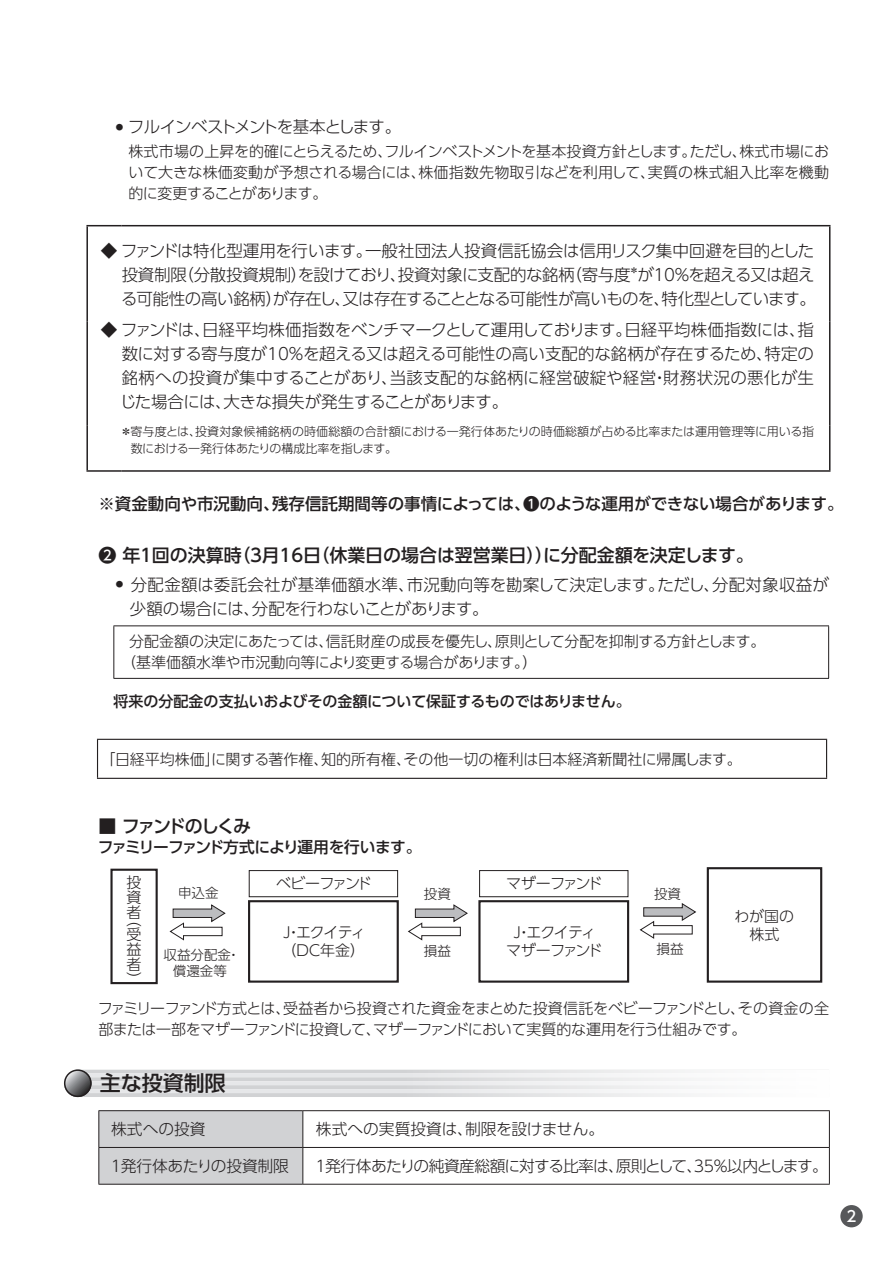
<style>
.page{position:relative;width:893px;height:1263px;background:#fff}
.page>*{position:absolute;margin:0;border:0;box-sizing:border-box;transform-origin:0 0}
.t1{font:500 21px "UD Shin Go Pro";color:#231f20}
.t2{font:500 18px "UD Shin Go Pro";letter-spacing:-.01em;color:#231f20}
.t3{font:500 18px "UD Shin Go Pro";letter-spacing:-.13em;color:#231f20}
.t4{font:300 16.5px/24px "UD Shin Go Pro";letter-spacing:-.02em;color:#231f20;text-align:justify}
.t5{font:300 16.5px/24px "UD Shin Go Pro";color:#231f20}
.t6{font:500 16.5px "UD Shin Go Pro";color:#231f20}
.t7{font:300 16.5px "UD Shin Go Pro";letter-spacing:-.065em;color:#231f20}
.t8{font:300 15.75px "UD Shin Go Pro";letter-spacing:-.05em;color:#231f20}
.t9{font:500 15.75px "UD Shin Go Pro";letter-spacing:-.065em;color:#231f20}
.t10{font:300 15.75px "UD Shin Go Pro";color:#231f20}
.t11{font:300 15.75px "UD Shin Go Pro";letter-spacing:-.01em;color:#231f20}
.t12{font:300 15.75px "UD Shin Go Pro";letter-spacing:-.03em;color:#231f20}
.t13{font:300 15px/15px "UD Shin Go Pro";letter-spacing:-.02em;color:#231f20;text-align:justify}
.t14{font:300 15px "UD Shin Go Pro";color:#231f20}
.t15{font:500 15px "UD Shin Go Pro";letter-spacing:-.005em;color:#231f20}
.t16{font:300 15px "UD Shin Go Pro";letter-spacing:-.1em;color:#231f20}
.t17{font:300 15px/18px "UD Shin Go Pro";letter-spacing:-.09em;color:#231f20}
.t18{font:300 15px/18px "UD Shin Go Pro";letter-spacing:-.095em;color:#231f20}
.t19{font:500 15px "UD Shin Go Pro";color:#fff}
.t20{font:300 13.5px/16.5px "UD Shin Go Pro";color:#231f20;text-align:center}
.t21{font:300 12px/17.2px "UD Shin Go Pro";color:#231f20}
</style>
<div class="page">
<div style="left:840px;top:1205px;width:23px;height:22px;background:#57585a;border-radius:50%"></div>
<hr style="left:86px;top:225px;width:36px;height:1px;background:#231f20">
<hr style="left:86px;top:226px;width:2px;height:96px;background:#231f20">
<hr style="left:122px;top:225px;width:708px;height:1px;background:#231f20">
<hr style="left:829px;top:226px;width:1px;height:96px;background:#231f20">
<hr style="left:86px;top:322px;width:2px;height:103px;background:#231f20">
<hr style="left:829px;top:322px;width:1px;height:103px;background:#231f20">
<hr style="left:86px;top:425px;width:2px;height:45px;background:#231f20">
<hr style="left:829px;top:425px;width:1px;height:45px;background:#231f20">
<hr style="left:86px;top:470px;width:36px;height:2px;background:#231f20">
<hr style="left:122px;top:470px;width:708px;height:2px;background:#231f20">
<hr style="left:113px;top:625px;width:716px;height:1px;background:#231f20">
<hr style="left:113px;top:626px;width:1px;height:52px;background:#231f20">
<hr style="left:828px;top:626px;width:1px;height:52px;background:#231f20">
<hr style="left:113px;top:678px;width:716px;height:1px;background:#231f20">
<hr style="left:97px;top:739px;width:730px;height:1px;background:#231f20">
<hr style="left:97px;top:740px;width:1px;height:38px;background:#231f20">
<hr style="left:826px;top:740px;width:1px;height:38px;background:#231f20">
<hr style="left:97px;top:778px;width:730px;height:1px;background:#231f20">
<div style="left:110px;top:869px;width:48px;height:115px;border:2px solid #231f20"></div>
<div style="left:249px;top:870px;width:149px;height:27px;border:1px solid #231f20"></div>
<div style="left:248px;top:900px;width:151px;height:83px;border:2px solid #231f20"></div>
<div style="left:479px;top:870px;width:149px;height:27px;border:1px solid #231f20"></div>
<div style="left:478px;top:900px;width:151px;height:83px;border:2px solid #231f20"></div>
<div style="left:707px;top:867px;width:115px;height:116px;border:2px solid #231f20"></div>
<svg style="left:169px;top:904px;width:57px;height:37px"></svg>
<svg style="left:408px;top:904px;width:60px;height:37px"></svg>
<svg style="left:639px;top:903px;width:57px;height:36px"></svg>
<svg style="left:64px;top:1069px;width:630px;height:28px"></svg>
<div style="left:99px;top:1111px;width:203px;height:73px;background:#d1d2d4"></div>
<hr style="left:98px;top:1110px;width:205px;height:1px;background:#231f20">
<hr style="left:98px;top:1111px;width:1px;height:36px;background:#231f20">
<hr style="left:303px;top:1110px;width:527px;height:1px;background:#231f20">
<hr style="left:302px;top:1111px;width:1px;height:36px;background:#231f20">
<hr style="left:829px;top:1111px;width:1px;height:36px;background:#231f20">
<hr style="left:98px;top:1147px;width:205px;height:1px;background:#231f20">
<hr style="left:98px;top:1148px;width:1px;height:36px;background:#231f20">
<hr style="left:303px;top:1147px;width:527px;height:1px;background:#231f20">
<hr style="left:302px;top:1148px;width:1px;height:36px;background:#231f20">
<hr style="left:829px;top:1148px;width:1px;height:36px;background:#231f20">
<hr style="left:98px;top:1184px;width:205px;height:1px;background:#231f20">
<hr style="left:303px;top:1184px;width:527px;height:1px;background:#231f20">
<p class="t7" style="left:116px;top:113px;width:287px"><sup>●</sup> フルインベストメントを基本とします。</p>
<p class="t13" style="left:128px;top:140px;width:702px;line-height:21px">株式市場の上昇を的確にとらえるため、フルインベストメントを基本投資方針とします。ただし、株式市場において大きな株価変動が予想される場合には、株価指数先物取引などを利用して、実質の株式組入比率を機動的に変更することがあります。</p>
<p class="t4" style="left:121px;top:238px;width:696px;text-indent:-20px">◆ ファンドは特化型運用を行います。一般社団法人投資信託協会は信用リスク集中回避を目的とした投資制限（分散投資規制）を設けており、投資対象に支配的な銘柄（寄与度<sup>＊</sup>が10％を超える又は超える可能性の高い銘柄）が存在し、又は存在することとなる可能性が高いものを、特化型としています。</p>
<p class="t4" style="left:120px;top:317px;width:696px;text-indent:-19px">◆ ファンドは、日経平均株価指数をベンチマークとして運用しております。日経平均株価指数には、指数に対する寄与度が10％を超える又は超える可能性の高い支配的な銘柄が存在するため、特定の銘柄への投資が集中することがあり、当該支配的な銘柄に経営破綻や経営・財務状況の悪化が生じた場合には、大きな損失が発生することがあります。</p>
<p class="t21" style="left:131px;top:422px;width:685px;text-indent:-11px">＊寄与度とは、投資対象候補銘柄の時価総額の合計額における一発行体あたりの時価総額が占める比率または運用管理等に用いる指数における一発行体あたりの構成比率を指します。</p>
<p class="t6" style="left:98px;top:491px;width:746px">※資金動向や市況動向、残存信託期間等の事情によっては、❶のような運用ができない場合があります。</p>
<p class="t2" style="left:98px;top:540px;width:657px">❷ 年１回の決算時（３月16日（休業日の場合は翌営業日））に分配金額を決定します。</p>
<p class="t5" style="left:130px;top:572px;width:701px;text-indent:-14px"><sup>●</sup> 分配金額は委託会社が基準価額水準、市況動向等を勘案して決定します。ただし、分配対象収益が少額の場合には、分配を行わないことがあります。</p>
<p class="t13" style="left:121px;top:631px;width:646px;line-height:21px;text-indent:8px">分配金額の決定にあたっては、信託財産の成長を優先し、原則として分配を抑制する方針とします。（基準価額水準や市況動向等により変更する場合があります。）</p>
<p class="t15" style="left:113px;top:689px;width:519px">将来の分配金の支払いおよびその金額について保証するものではありません。</p>
<p class="t14" style="left:100px;top:747px;width:643px">「日経平均株価」に関する著作権、知的所有権、その他一切の権利は日本経済新聞社に帰属します。</p>
<p class="t3" style="left:98px;top:812px;width:154px">■ ファンドのしくみ</p>
<p class="t9" style="left:98px;top:834px;width:325px">ファミリーファンド方式により運用を行います。</p>
<p class="t13" style="left:127px;top:874px;width:16px">投資者</p>
<p class="t13" style="left:127px;top:911px;width:16px">（受益者）</p>
<p class="t16" style="left:276px;top:871px;width:97px">ベビーファンド</p>
<p class="t18" style="left:279px;top:923px;width:88px">Ｊ・エクイティ（ＤＣ年金）</p>
<p class="t20" style="left:178px;top:884px;width:42px">申込金</p>
<p class="t20" style="left:163px;top:946px;width:78px">収益分配金・償還金等</p>
<p class="t20" style="left:424px;top:885px;width:28px">投資</p>
<p class="t20" style="left:424px;top:942px;width:28px">損益</p>
<p class="t16" style="left:506px;top:871px;width:98px">マザーファンド</p>
<p class="t17" style="left:506px;top:923px;width:98px">Ｊ・エクイティマザーファンド</p>
<p class="t20" style="left:654px;top:885px;width:28px">投資</p>
<p class="t20" style="left:657px;top:940px;width:28px">損益</p>
<p class="t13" style="left:734px;top:906px;width:61px;line-height:18px;text-align:center">わが国の株式</p>
<p class="t13" style="left:98px;top:997px;width:733px;line-height:21px">ファミリーファンド方式とは、受益者から投資された資金をまとめた投資信託をベビーファンドとし、その資金の全部または一部をマザーファンドに投資して、マザーファンドにおいて実質的な運用を行う仕組みです。</p>
<h1 class="t1" style="left:100px;top:1066px;width:127px">主な投資制限</h1>
<p class="t12" style="left:111px;top:1116px;width:96px">株式への投資</p>
<p class="t10" style="left:316px;top:1116px;width:290px">株式への実質投資は、制限を設けません。</p>
<p class="t11" style="left:108px;top:1153px;width:182px">１発行体あたりの投資制限</p>
<p class="t8" style="left:313px;top:1153px;width:516px">１発行体あたりの純資産総額に対する比率は、原則として、35％以内とします。</p>
<p class="t19" style="left:847px;top:1204px;width:11px">2</p>
</div>
